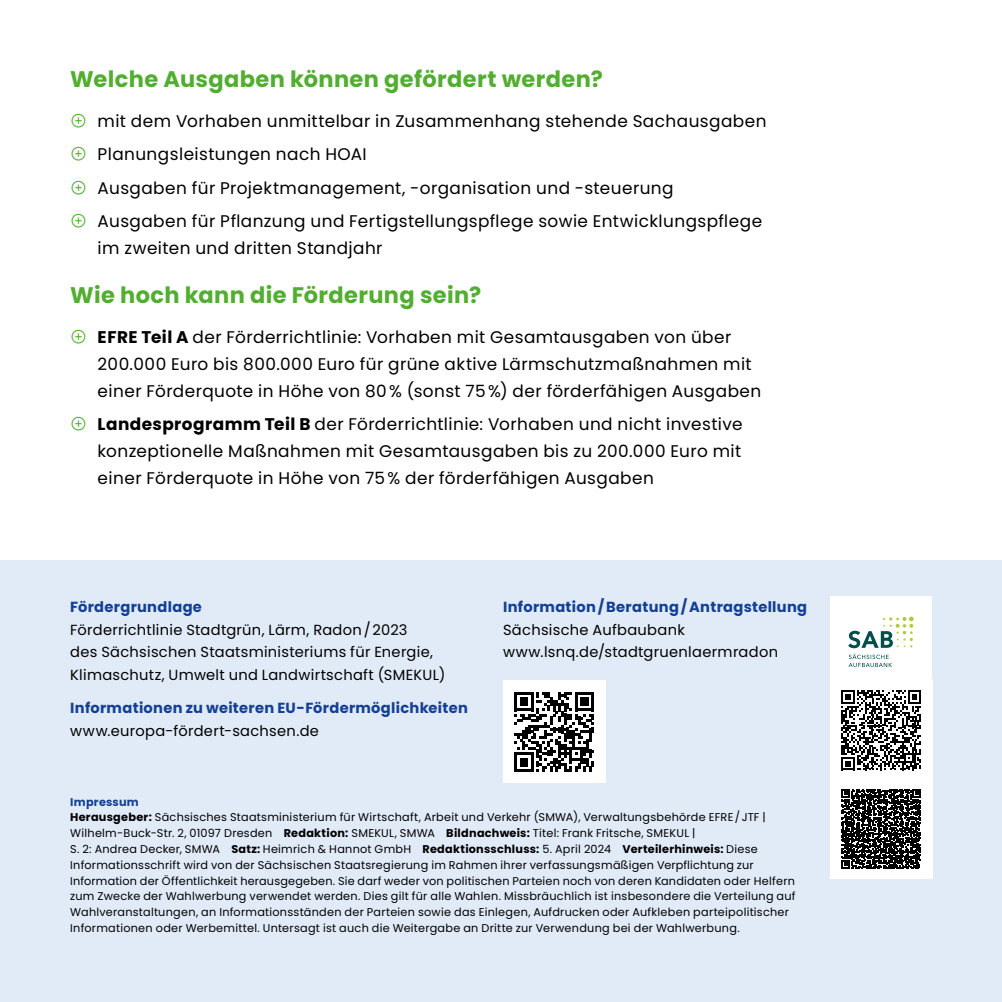
<style>
.page{position:relative;width:1002px;height:1002px;background:#fff}
.page>*{position:absolute;margin:0;border:0;box-sizing:border-box;transform-origin:0 0}
.Head_2_10_pt{font:700 22.5px "Poppins";letter-spacing:.015em;color:#51ae30}
.t1{font:16.88px/27px "Poppins";letter-spacing:.025em;color:#000}
.Infotext{font:14.62px/22.9px "Poppins";letter-spacing:.02em;color:#000}
.Infotext_Head_1_-_6_5pt_Blau{font:700 14.62px "Poppins";letter-spacing:.02em;color:#134094}
.Impressum_Impressum_Fließtext{font:11.25px/15.8px "Poppins";letter-spacing:.02em;color:#000}
.Impressum_Impressum_Head{font:700 11.25px "Poppins";letter-spacing:.02em;color:#134094}
.s1{font-family:"la solid 900";color:#51ae30}
.s2{font-weight:700}
</style>
<div class="page">
<div style="left:0;top:560px;width:1001px;height:441px;background:#e1ebf8"></div>
<div style="left:503px;top:680px;width:102px;height:102px;background:#fff"></div>
<svg style="left:514px;top:692px;width:80px;height:79px"></svg>
<div style="left:829px;top:596px;width:102px;height:188px;background:#fff"></div>
<svg style="left:848px;top:616px;width:65px;height:51px"></svg>
<svg style="left:841px;top:690px;width:80px;height:80px"></svg>
<div style="left:830px;top:782px;width:102px;height:96px;background:#fff"></div>
<svg style="left:841px;top:789px;width:79px;height:79px"></svg>
<h2 class="Head_2_10_pt" style="left:70px;top:66px;width:534px">Welche Ausgaben können gefördert werden?</h2>
<p class="t1" style="left:70px;top:107px;width:697px"><span class="s1">͖</span> mit dem Vorhaben unmittelbar in Zusammenhang stehende Sachausgaben</p>
<p class="t1" style="left:70px;top:141px;width:298px"><span class="s1">͖</span> Planungsleistungen nach HOAI</p>
<p class="t1" style="left:70px;top:174px;width:605px"><span class="s1">͖</span> Ausgaben für Projektmanagement, -organisation und -steuerung</p>
<p class="t1" style="left:98px;top:207px;width:666px;text-indent:-27px"><span class="s1">͖</span> Ausgaben für Pflanzung und Fertigstellungspflege sowie Entwicklungspflege im zweiten und dritten Standjahr</p>
<h2 class="Head_2_10_pt" style="left:70px;top:282px;width:412px">Wie hoch kann die Förderung sein?</h2>
<p class="t1" style="left:98px;top:323px;width:665px;text-indent:-27px"><span class="s1">͖</span> <span class="s2">EFRE Teil A</span> der Förderrichtlinie: Vorhaben mit Gesamtausgaben von über<br>200.000 Euro bis 800.000 Euro für grüne aktive Lärmschutzmaßnahmen mit einer Förderquote in Höhe von 80% (sonst 75%) der förderfähigen Ausgaben</p>
<p class="t1" style="left:98px;top:411px;width:646px;text-align:justify;text-indent:-27px"><span class="s1">͖</span> <span class="s2">Landesprogramm Teil B</span> der Förderrichtlinie: Vorhaben und nicht investive konzeptionelle Maßnahmen mit Gesamtausgaben bis zu 200.000 Euro mit einer Förderquote in Höhe von 75% der förderfähigen Ausgaben</p>
<h2 class="Infotext_Head_1_-_6_5pt_Blau" style="left:70px;top:598px;width:133px">Fördergrundlage</h2>
<p class="Infotext" style="left:70px;top:618px;width:376px">Förderrichtlinie Stadtgrün, Lärm, Radon/2023<br>des -Sächsischen Staatsministeriums für Energie,<br>Klimaschutz, Umwelt und Landwirtschaft (SMEKUL)</p>
<h2 class="Infotext_Head_1_-_6_5pt_Blau" style="left:70px;top:699px;width:399px">Informationen zu weiteren EU-Fördermöglichkeiten</h2>
<p class="Infotext" style="left:70px;top:719px;width:250px">www.europa-fördert-sachsen.de</p>
<h2 class="Infotext_Head_1_-_6_5pt_Blau" style="left:503px;top:598px;width:305px">Information/ -Beratung/ -Antragstellung</h2>
<p class="Infotext" style="left:503px;top:618px;width:183px">Sächsische Aufbaubank</p>
<p class="Infotext" style="left:503px;top:641px;width:276px">www.lsnq.de/stadtgruenlaermradon</p>
<h2 class="Impressum_Impressum_Head" style="left:70px;top:795px;width:70px">Impressum</h2>
<p class="Impressum_Impressum_Fließtext" style="left:70px;top:809px;width:726px"><span class="s2">Herausgeber:</span> Sächsisches Staatsministerium für Wirtschaft, Arbeit und Verkehr (SMWA), Verwaltungsbehörde EFRE/JTF | Wilhelm-Buck-Str. 2, 01097 Dresden <span class="s2">Redaktion:</span> SMEKUL, SMWA <span class="s2">Bildnachweis:</span> Titel: Frank Fritsche, SMEKUL |<br>S. 2: Andrea Decker, SMWA <span class="s2">Satz:</span> Heimrich &amp; Hannot GmbH -<span class="s2">Redaktionsschluss:</span> 5. April 2024 <span class="s2">Verteilerhinweis:</span> Diese Informationsschrift wird von der Sächsischen Staatsregierung im Rahmen ihrer verfassungsmäßigen Verpflichtung zur Information der Öffentlichkeit herausgegeben. Sie darf weder von politischen Parteien noch von deren Kandidaten oder Helfern zum Zwecke der Wahlwerbung verwendet werden. Dies gilt für alle Wahlen. Missbräuchlich ist insbesondere die Verteilung auf Wahlveranstaltungen, an Informationsständen der Parteien sowie das Einlegen, Aufdrucken oder Aufkleben parteipolitischer Informationen oder Werbemittel. Untersagt ist auch die Weitergabe an Dritte zur Verwendung bei der Wahlwerbung.</p>
</div>
